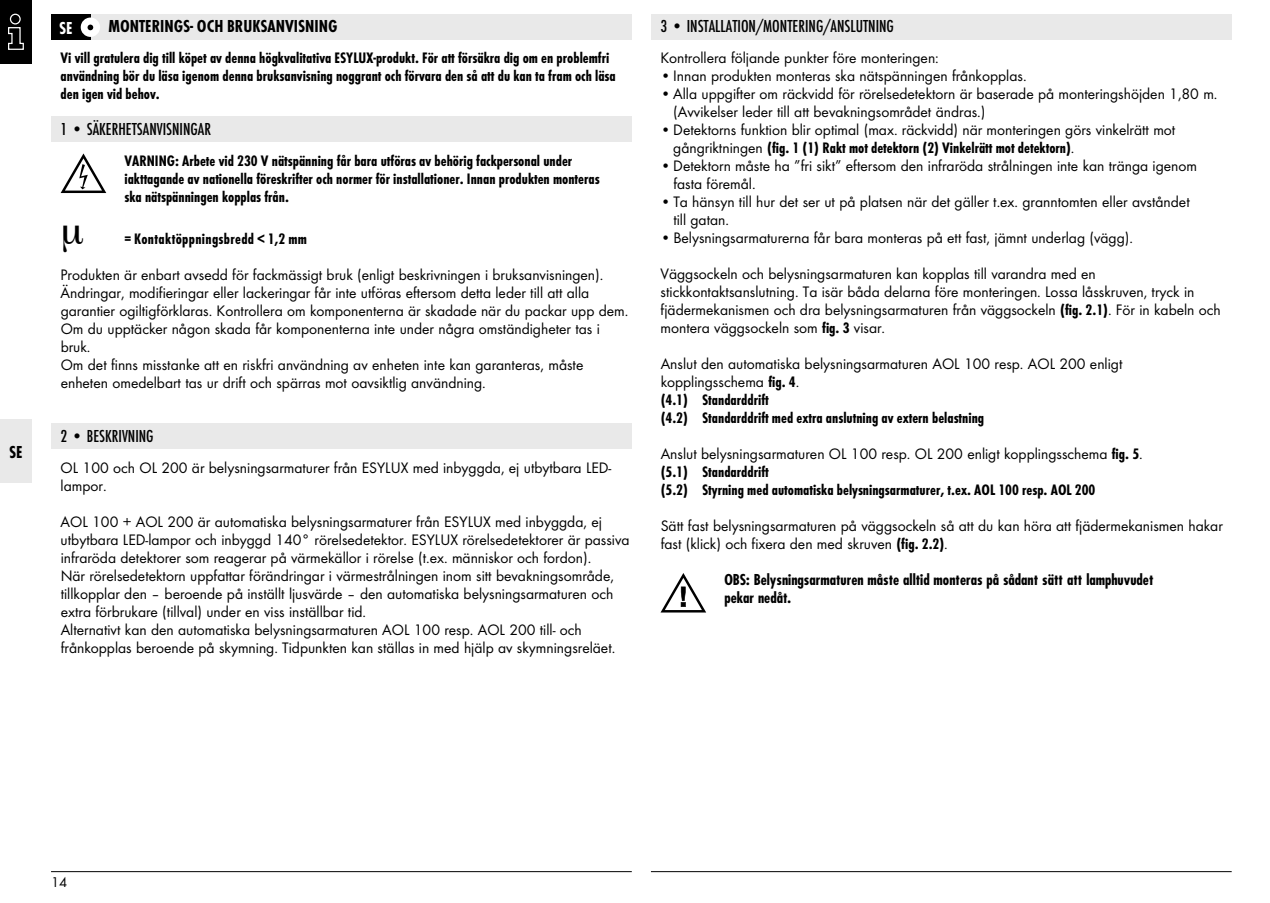
<style>
.page{position:relative;width:1270px;height:903px;background:#fff}
.page>*{position:absolute;margin:0;border:0;box-sizing:border-box;transform-origin:0 0}
.t1{font:500 18px "Futura Con";color:#000}
.t2{font:700 18px "Futura Con";color:#000}
.t3{font:700 18px "Futura Con";color:#fff}
.t4{font:15.75px/18px "Futura Boo";color:#000}
.t5{font:700 15.75px/18px "Futura Con";color:#000}
.t6{font:700 15.75px "Futura Con";letter-spacing:.02em;color:#000}
.t7{font:700 condensed 14.62px/18px "Futura Std";color:#000}
.t8{font:14.62px "Futura Boo";color:#000}
.s1{font-family:"Futura Boo";font-weight:400}
.s2{font-family:"Futura Con";font-weight:700}
</style>
<div class="page">
<div style="left:0;top:0;width:32px;height:64px;background:#000"></div>
<svg style="left:8px;top:13px;width:16px;height:37px"></svg>
<div style="left:0;top:419px;width:32px;height:64px;background:#e9e9e9"></div>
<hr style="left:51px;top:871px;width:580px;height:1px;background:#000">
<hr style="left:651px;top:871px;width:580px;height:1px;background:#000">
<div style="left:651px;top:14px;width:580px;height:26px;background:#e9e9e9"></div>
<svg style="left:661px;top:573px;width:45px;height:39px"></svg>
<div style="left:51px;top:14px;width:580px;height:26px;background:#e9e9e9"></div>
<div style="left:51px;top:14px;width:39px;height:26px;background:#000"></div>
<div style="left:81px;top:18px;width:19px;height:19px;background:#fff;border-radius:50%"></div>
<svg style="left:87px;top:25px;width:6px;height:5px"></svg>
<div style="left:51px;top:116px;width:580px;height:26px;background:#e9e9e9"></div>
<div style="left:51px;top:423px;width:580px;height:25px;background:#e9e9e9"></div>
<svg style="left:61px;top:153px;width:45px;height:40px"></svg>
<p class="t2" style="left:9px;top:442px;width:15px">SE</p>
<p class="t3" style="left:59px;top:17px;width:15px">SE</p>
<p class="t2" style="left:108px;top:16px;width:230px">MONTERINGS- OCH BRUKSANVISNING</p>
<p class="t5" style="left:61px;top:49px;width:556px">Vi vill gratulera dig till köpet av denna högkvalitativa ESYLUX-produkt. För att försäkra dig om en problemfri användning bör du läsa igenom denna bruksanvisning noggrant och förvara den så att du kan ta fram och läsa den igen vid behov.</p>
<p class="t1" style="left:61px;top:119px;width:152px">1 • SÄKERHETSANVISNINGAR</p>
<p class="t5" style="left:124px;top:152px;width:477px">VARNING: Arbete vid 230 V nätspänning får bara utföras av behörig fackpersonal under iakttagande av nationella föreskrifter och normer för installationer. Innan produkten monteras ska nätspänningen kopplas från.</p>
<p class="t6" style="left:124px;top:230px;width:184px">= Kontaktöppningsbredd &lt; 1,2 mm</p>
<p class="t4" style="left:61px;top:266px;width:569px">Produkten är enbart avsedd för fackmässigt bruk (enligt beskrivningen i bruksanvisningen).<br>Ändringar, modifieringar eller lackeringar får inte utföras eftersom detta leder till att alla garantier ogiltigförklaras. Kontrollera om komponenterna är skadade när du packar upp dem.<br>Om du upptäcker någon skada får komponenterna inte under några omständigheter tas i bruk.<br>Om det finns misstanke att en riskfri användning av enheten inte kan garanteras, måste enheten omedelbart tas ur drift och spärras mot oavsiktlig användning.</p>
<p class="t1" style="left:61px;top:426px;width:95px">2 • BESKRIVNING</p>
<p class="t4" style="left:61px;top:459px;width:552px">OL 100 och OL 200 är belysningsarmaturer från ESYLUX med inbyggda, ej utbytbara LED&shy;lampor.</p>
<p class="t4" style="left:61px;top:513px;width:570px">AOL 100 + AOL 200 är automatiska belysningsarmaturer från ESYLUX med inbyggda, ej utbytbara LED-lampor och inbyggd 140° rörelsedetektor. ESYLUX rörelsedetektorer är passiva infraröda detektorer som reagerar på värmekällor i rörelse (t.ex. människor och fordon).<br>När rörelsedetektorn uppfattar förändringar i värmestrålningen inom sitt bevakningsområde, tillkopplar den – beroende på inställt ljusvärde – den automatiska belysningsarmaturen och extra förbrukare (tillval) under en viss inställbar tid.<br>Alternativt kan den automatiska belysningsarmaturen AOL 100 resp. AOL 200 till- och frånkopplas beroende på skymning. Tidpunkten kan ställas in med hjälp av skymningsreläet.</p>
<p class="t1" style="left:660px;top:16px;width:235px">3 • INSTALLATION/MONTERING/ANSLUTNING</p>
<p class="t4" style="left:660px;top:49px;width:280px">Kontrollera följande punkter före monteringen:</p>
<p class="t4" style="left:660px;top:67px;width:367px">• Innan produkten monteras ska nätspänningen frånkopplas.</p>
<p class="t4" style="left:673px;top:85px;width:545px;text-indent:-13px">• Alla uppgifter om räckvidd för rörelsedetektorn är baserade på monteringshöjden 1,80 m. (Avvikelser leder till att bevakningsområdet ändras.)</p>
<p class="t4" style="left:660px;top:121px;width:516px">• Detektorns funktion blir optimal (max. räckvidd) när monteringen görs vinkelrätt mot</p>
<p class="t5" style="left:673px;top:139px;width:402px"><span class="s1">gångriktningen</span> (fig. 1 (1) Rakt mot detektorn (2) Vinkelrätt mot detektorn)<span class="s1">.</span></p>
<p class="t4" style="left:673px;top:157px;width:525px;text-indent:-13px">• Detektorn måste ha ”fri sikt” eftersom den infraröda strålningen inte kan tränga igenom fasta föremål.</p>
<p class="t4" style="left:673px;top:193px;width:518px;text-indent:-13px">• Ta hänsyn till hur det ser ut på platsen när det gäller t.ex. granntomten eller avståndet till gatan.</p>
<p class="t4" style="left:660px;top:229px;width:474px">• Belysningsarmaturerna får bara monteras på ett fast, jämnt underlag (vägg).</p>
<p class="t4" style="left:660px;top:265px;width:561px">Väggsockeln och belysningsarmaturen kan kopplas till varandra med en stickkontaktsanslutning. Ta isär båda delarna före monteringen. Lossa låsskruven, tryck in fjädermekanismen och dra belysningsarmaturen från väggsockeln <span class="s2">(fig. 2.1)</span>. För in kabeln och montera väggsockeln som <span class="s2">fig. 3</span> visar.</p>
<p class="t4" style="left:660px;top:355px;width:463px">Anslut den automatiska belysningsarmaturen AOL 100 resp. AOL 200 enligt kopplingsschema <span class="s2">fig. 4</span>.</p>
<p class="t5" style="left:660px;top:391px;width:325px">(4.1) Standarddrift<br>(4.2) Standarddrift med extra anslutning av extern belastning</p>
<p class="t4" style="left:660px;top:445px;width:483px">Anslut belysningsarmaturen OL 100 resp. OL 200 enligt kopplingsschema <span class="s2">fig. 5</span>.</p>
<p class="t5" style="left:660px;top:463px;width:436px">(5.1) Standarddrift<br>(5.2) Styrning med automatiska belysningsarmaturer, t.ex. AOL 100 resp. AOL 200</p>
<p class="t4" style="left:660px;top:517px;width:563px">Sätt fast belysningsarmaturen på väggsockeln så att du kan höra att fjädermekanismen hakar fast (klick) och fixera den med skruven <span class="s2">(fig. 2.2)</span>.</p>
<p class="t7" style="left:724px;top:571px;width:430px">OBS: Belysningsarmaturen måste alltid monteras på sådant sätt att lamphuvudet pekar nedåt.</p>
<p class="t8" style="left:51px;top:873px;width:18px">14</p>
</div>
